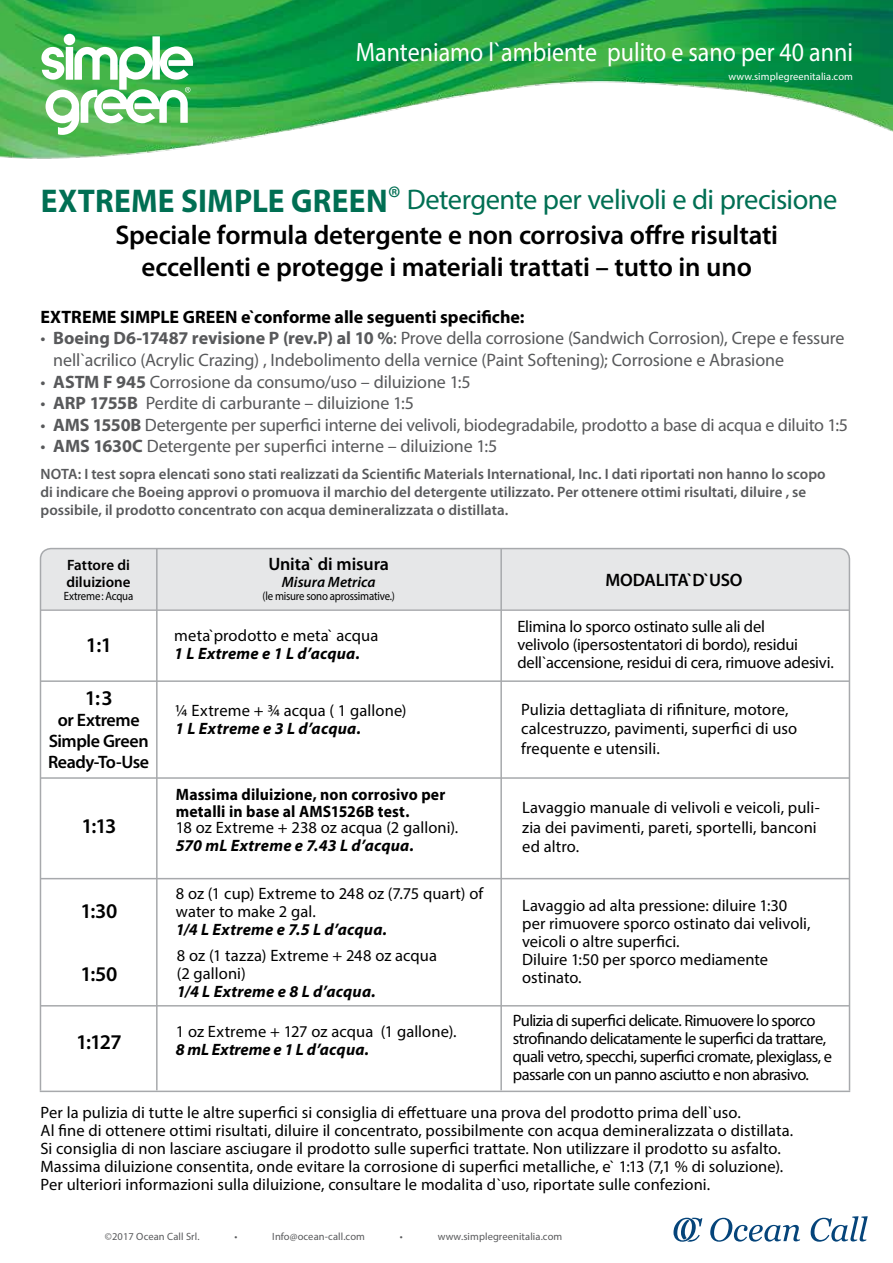
<style>
.page{position:relative;width:893px;height:1263px;background:#fff}
.page>*{position:absolute;margin:0;border:0;box-sizing:border-box;transform-origin:0 0}
.t1{font:700 33px "Myriad Pro";color:#006f53;scale:.95 1}
.t2{font:28.5px "Myriad Pro";letter-spacing:-.02em;color:#006f53}
.t3{font:600 27px/32.4px "Myriad Pro";letter-spacing:-.01em;color:#000;text-align:center}
.t4{font:26.7px "Myriad Pro";color:#fff;scale:.9 1}
.t5{font:600 21px "Myriad Pro";letter-spacing:-.03em;color:#000}
.t6{font:18px/21.6px "Myriad Pro";letter-spacing:-.01em;color:#58595b}
.t7{font:600 18px/21px "Myriad Pro";letter-spacing:-.02em;color:#000;text-align:center}
.t8{font:700 18px "Myriad Pro";color:#000}
.t9{font:16.5px/18px "Myriad Pro";letter-spacing:.005em;color:#000}
.t10{font:16.5px/18px "Myriad Pro";letter-spacing:-.035em;color:#000}
.t11{font:italic 700 16.5px "Myriad Pro";letter-spacing:.015em;color:#000}
.t12{font:16.5px/18px "Myriad Pro";letter-spacing:-.015em;color:#000}
.t13{font:700 16.5px/16.5px "Myriad Pro";letter-spacing:.01em;color:#000;scale:.95 1}
.t14{font:600 15px/18px "Myriad Pro";color:#58595b}
.t15{font:600 15px/16.5px "Myriad Pro";color:#000}
.t16{font:italic 600 15px "Myriad Pro";letter-spacing:.005em;color:#000}
.t17{font:12px "Myriad Pro";letter-spacing:-.02em;color:#000;scale:.9 1}
.t18{font:10.5px "Myriad Pro";letter-spacing:.01em;color:#58595b}
.t19{font:10.5px "Myriad Pro";letter-spacing:.01em;color:#fff}
.s1{font-weight:700;font-size:33px}
.s2{font-size:33px}
.s3{font-weight:700}
</style>
<div class="page">
<svg style="left:39px;top:547px;width:812px;height:545px"></svg>
<img style="left:0;top:0;width:893px;height:159px">
<svg style="left:41px;top:34px;width:152px;height:101px"></svg>
<svg style="left:710px;top:1218px;width:90px;height:24px"></svg>
<svg style="left:811px;top:1216px;width:57px;height:26px"></svg>
<svg style="left:673px;top:1218px;width:29px;height:24px"></svg>
<h3 class="t4" style="left:356px;top:35px;width:554px">Manteniamo l`ambiente pulito e sano per 40 anni</h3>
<p class="t19" style="left:728px;top:70px;width:126px">www.simplegreenitalia.com</p>
<h1 class="t1" style="left:41px;top:179px;width:61px">Extreme</h1>
<h2 class="t2" style="left:181px;top:182px;width:658px"><span class="s1">SIMPLE GREEN</span><span class="s2">®</span> Detergente per velivoli e di precisione</h2>
<h3 class="t3" style="left:115px;top:218px;width:664px">Speciale formula detergente e non corrosiva offre risultati eccellenti e protegge i materiali trattati – tutto in uno</h3>
<p class="t8" style="left:40px;top:305px;width:485px">EXTREME SIMPLE GREEN e`conforme alle seguenti specifiche:</p>
<p class="t6" style="left:53px;top:327px;width:793px;text-indent:-13px">• <span class="s3">Boeing D6-17487 revisione P (rev.P) al 10 %</span>: Prove della corrosione (Sandwich Corrosion), Crepe e fessure nell`acrilico (Acrylic Crazing) , Indebolimento della vernice (Paint Softening); Corrosione e Abrasione</p>
<p class="t6" style="left:40px;top:370px;width:432px">• <span class="s3">ASTM F 945</span> Corrosione da consumo/uso – diluizione 1:5</p>
<p class="t6" style="left:40px;top:392px;width:375px">• <span class="s3">ARP 1755B</span> Perdite di carburante – diluizione 1:5</p>
<p class="t6" style="left:41px;top:414px;width:809px">• <span class="s3">AMS 1550B</span> Detergente per superfici interne dei velivoli, biodegradabile, prodotto a base di acqua e diluito 1:5</p>
<p class="t6" style="left:41px;top:435px;width:458px">• <span class="s3">AMS 1630C</span> Detergente per superfici interne – diluizione 1:5</p>
<p class="t14" style="left:40px;top:464px;width:787px">NOTA: I test sopra elencati sono stati realizzati da Scientific Materials International, Inc. I dati riportati non hanno lo scopo di indicare che Boeing approvi o promuova il marchio del detergente utilizzato. Per ottenere ottimi risultati, diluire , se possibile, il prodotto concentrato con acqua demineralizzata o distillata.</p>
<p class="t15" style="left:66px;top:557px;width:66px">Fattore di diluizione</p>
<p class="t17" style="left:64px;top:589px;width:79px">Extreme: Acqua</p>
<p class="t5" style="left:86px;top:631px;width:28px">1:1</p>
<p class="t5" style="left:85px;top:684px;width:30px">1:3</p>
<p class="t7" style="left:48px;top:708px;width:103px">or Extreme<br>Simple Green<br>Ready-To-Use</p>
<p class="t7" style="left:268px;top:553px;width:122px">Unita` di misura</p>
<p class="t16" style="left:282px;top:572px;width:95px">Misura Metrica</p>
<p class="t17" style="left:263px;top:589px;width:148px">(le misure sono aprossimative.)</p>
<p class="t9" style="left:174px;top:626px;width:206px">meta`prodotto e meta` acqua</p>
<p class="t11" style="left:174px;top:643px;width:187px">1 L Extreme e 1 L d’acqua.</p>
<p class="t9" style="left:175px;top:701px;width:233px">¼ Extreme + ¾ acqua ( 1 gallone)</p>
<p class="t11" style="left:175px;top:718px;width:187px">1 L Extreme e 3 L d’acqua.</p>
<p class="t7" style="left:605px;top:569px;width:139px">MODALITA`D`USO</p>
<p class="t12" style="left:517px;top:618px;width:318px">Elimina lo sporco ostinato sulle ali del<br>velivolo (ipersostentatori di bordo), residui dell`accensione, residui di cera, rimuove adesivi.</p>
<p class="t9" style="left:521px;top:699px;width:278px;line-height:19.5px">Pulizia dettagliata di rifiniture, motore, calcestruzzo, pavimenti, superfici di uso frequente e utensili.</p>
<p class="t13" style="left:176px;top:786px;width:285px">Massima diluizione, non corrosivo per metalli in base al AMS1526B test.</p>
<p class="t9" style="left:176px;top:818px;width:284px">18 oz Extreme + 238 oz acqua (2 galloni).</p>
<p class="t11" style="left:176px;top:835px;width:240px">570 mL Extreme e 7.43 L d’acqua.</p>
<p class="t9" style="left:176px;top:884px;width:309px">8 oz (1 cup) Extreme to 248 oz (7.75 quart) of water to make 2 gal.</p>
<p class="t11" style="left:176px;top:919px;width:213px">1/4 L Extreme e 7.5 L d’acqua.</p>
<p class="t9" style="left:177px;top:946px;width:262px">8 oz (1 tazza) Extreme + 248 oz acqua (2 galloni)</p>
<p class="t11" style="left:177px;top:980px;width:200px">1/4 L Extreme e 8 L d’acqua.</p>
<p class="t9" style="left:176px;top:1022px;width:282px">1 oz Extreme + 127 oz acqua (1 gallone).</p>
<p class="t11" style="left:176px;top:1038px;width:195px">8 mL Extreme e 1 L d’acqua.</p>
<p class="t9" style="left:522px;top:798px;width:299px;line-height:19.5px">Lavaggio manuale di velivoli e veicoli, puli&shy;zia dei pavimenti, pareti, sportelli, banconi ed altro.</p>
<p class="t5" style="left:82px;top:813px;width:36px">1:13</p>
<p class="t9" style="left:522px;top:896px;width:290px">Lavaggio ad alta pressione: diluire 1:30 per rimuovere sporco ostinato dai velivoli, veicoli o altre superfici.<br>Diluire 1:50 per sporco mediamente ostinato.</p>
<p class="t10" style="left:513px;top:1012px;width:321px">Pulizia di superfici delicate. Rimuovere lo sporco strofinando delicatamente le superfici da trattare, quali vetro, specchi, superfici cromate, plexiglass, e passarle con un panno asciutto e non abrasivo.</p>
<p class="t9" style="left:41px;top:1103px;width:754px">Per la pulizia di tutte le altre superfici si consiglia di effettuare una prova del prodotto prima dell`uso.<br>Al fine di ottenere ottimi risultati, diluire il concentrato, possibilmente con acqua demineralizzata o distillata.<br>Si consiglia di non lasciare asciugare il prodotto sulle superfici trattate. Non utilizzare il prodotto su asfalto.<br>Massima diluizione consentita, onde evitare la corrosione di superfici metalliche, e` 1:13 (7,1 % di soluzione).<br>Per ulteriori informazioni sulla diluizione, consultare le modalita d`uso, riportate sulle confezioni.</p>
<p class="t5" style="left:80px;top:898px;width:39px">1:30</p>
<p class="t5" style="left:80px;top:961px;width:39px">1:50</p>
<p class="t5" style="left:76px;top:1029px;width:47px">1:127</p>
<p class="t18" style="left:105px;top:1230px;width:96px">©2017 Ocean Call Srl.</p>
<p class="t18" style="left:234px;top:1230px;width:4px">•</p>
<p class="t18" style="left:272px;top:1230px;width:94px">Info@ocean-call.com</p>
<p class="t18" style="left:400px;top:1230px;width:4px">•</p>
<p class="t18" style="left:438px;top:1230px;width:126px">www.simplegreenitalia.com</p>
</div>
